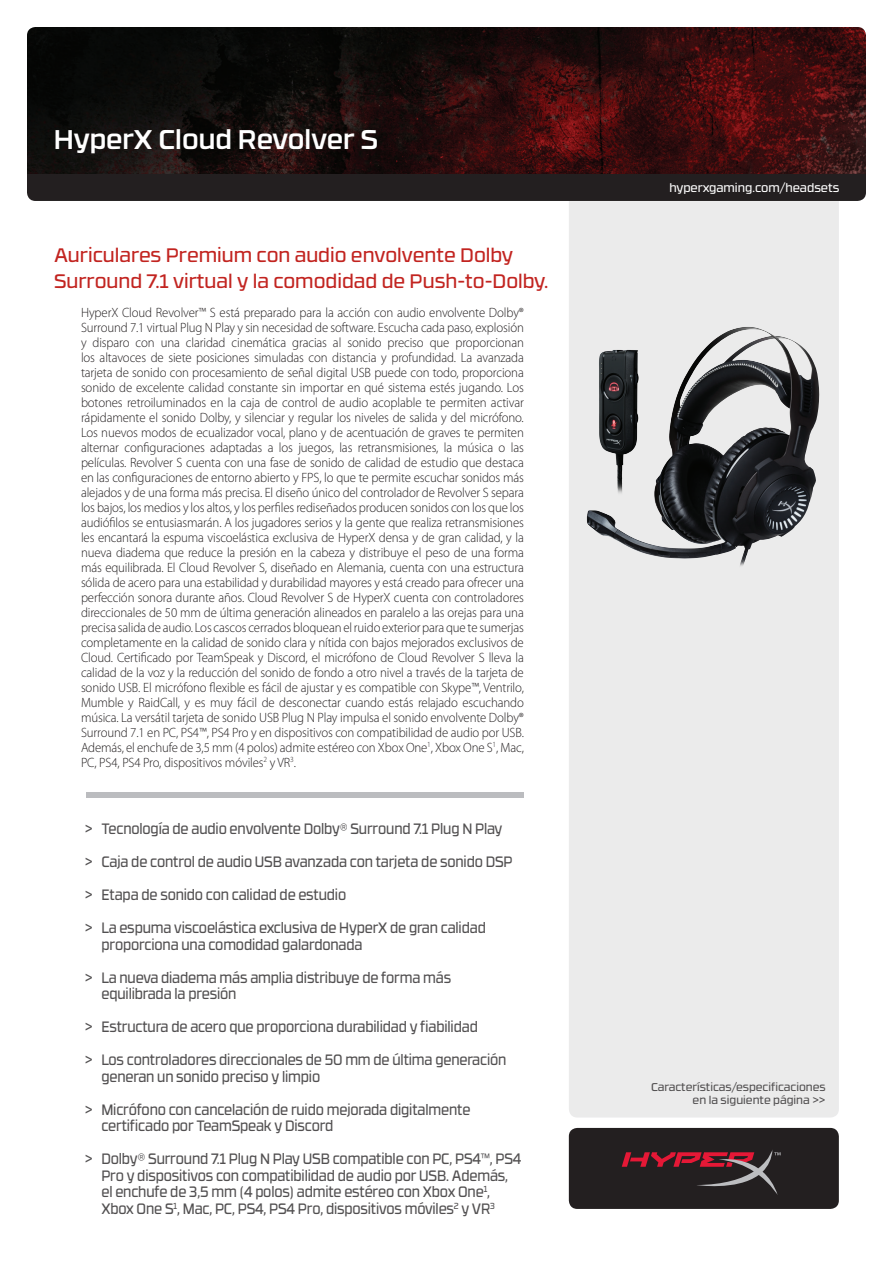
<style>
.page{position:relative;width:893px;height:1263px;background:#fff}
.page>*{position:absolute;margin:0;border:0;box-sizing:border-box;transform-origin:0 0}
.Product_Name_Header{font:500 27px "RB No 3.1";color:#fff}
.Copy_Headline_RBNo31{font:19.5px/25.5px "RB No 3.1";color:#c22420}
.Bullet_Points_Block{font:15px/16.5px "RB No 3.1";letter-spacing:-.01em;color:#525051;scale:.9 1}
.Body_Copy_Block{font:300 13.5px/15px "Myriad Pro";letter-spacing:-.01em;color:#231f20;text-align:justify;scale:.95 1}
.URL_Block{font:12px "RB No 3.1";color:#fff}
.More_Text{font:11.25px/13.5px "RB No 3.1";color:#525051;text-align:right}
</style>
<div class="page">
<div style="left:569px;top:201px;width:270px;height:916px;background:#ebebeb"></div>
<div style="left:569px;top:1128px;width:270px;height:81px;background:#231f20;border-radius:8px"></div>
<img style="left:27px;top:27px;width:839px;height:147px">
<div style="left:27px;top:174px;width:839px;height:27px;background:#231f20"></div>
<svg style="left:622px;top:1150px;width:159px;height:45px"></svg>
<div style="left:86px;top:792px;width:438px;height:6px;background:#bbbcbf"></div>
<img style="left:586px;top:331px;width:162px;height:241px">
<img style="left:595px;top:345px;width:48px;height:154px">
<p class="Product_Name_Header" style="left:54px;top:118px;width:326px">HyperX Cloud Revolver S</p>
<p class="Copy_Headline_RBNo31" style="left:54px;top:241px;width:496px">Auriculares Premium con audio envolvente Dolby<br>Surround 7.1 virtual y la comodidad de Push-to-Dolby.</p>
<p class="Body_Copy_Block" style="left:81px;top:304px;width:468px">HyperX Cloud Revolver™ S está preparado para la acción con audio envolvente Dolby® Surround 7.1 virtual Plug N Play y sin necesidad de software. Escucha cada paso, explosión y disparo con una claridad cinemática gracias al sonido preciso que proporcionan los altavoces de siete posiciones simuladas con distancia y profundidad. La avanzada tarjeta de sonido con procesamiento de señal digital USB puede con todo, proporciona sonido de excelente calidad constante sin importar en qué sistema estés jugando. Los botones retroiluminados en la caja de control de audio acoplable te permiten activar rápidamente el sonido Dolby, y silenciar y regular los niveles de salida y del micrófono.<br>Los nuevos modos de ecualizador vocal, plano y de acentuación de graves te permiten alternar configuraciones adaptadas a los juegos, las retransmisiones, la música o las películas. Revolver S cuenta con una fase de sonido de calidad de estudio que destaca en las configuraciones de entorno abierto y FPS, lo que te permite escuchar sonidos más alejados y de una forma más precisa. El diseño único del controlador de Revolver S separa los bajos, los medios y los altos, y los perfiles rediseñados producen sonidos con los que los audiófilos se entusiasmarán. A los jugadores serios y la gente que realiza retransmisiones les encantará la espuma viscoelástica exclusiva de HyperX densa y de gran calidad, y la nueva diadema que reduce la presión en la cabeza y distribuye el peso de una forma más equilibrada. El Cloud Revolver S, diseñado en Alemania, cuenta con una estructura sólida de acero para una estabilidad y durabilidad mayores y está creado para ofrecer una perfección sonora durante años. Cloud Revolver S de HyperX cuenta con controladores direccionales de 50 mm de última generación alineados en paralelo a las orejas para una precisa salida de audio. Los cascos cerrados bloquean el ruido exterior para que te sumerjas completamente en la calidad de sonido clara y nítida con bajos mejorados exclusivos de Cloud. Certificado por TeamSpeak y Discord, el micrófono de Cloud Revolver S lleva la calidad de la voz y la reducción del sonido de fondo a otro nivel a través de la tarjeta de sonido USB. El micrófono flexible es fácil de ajustar y es compatible con Skype™, Ventrilo, Mumble y RaidCall, y es muy fácil de desconectar cuando estás relajado escuchando música. La versátil tarjeta de sonido USB Plug N Play impulsa el sonido envolvente Dolby® Surround 7.1 en PC, PS4™, PS4 Pro y en dispositivos con compatibilidad de audio por USB.<br>Además, el enchufe de 3,5 mm (4 polos) admite estéreo con Xbox One<sup>1</sup>, Xbox One S<sup>1</sup>, Mac, PC, PS4, PS4 Pro, dispositivos móviles<sup>2</sup> y VR<sup>3</sup>.</p>
<p class="Bullet_Points_Block" style="left:85px;top:819px;width:465px">&gt; Tecnología de audio envolvente Dolby® Surround 7.1 Plug N Play</p>
<p class="Bullet_Points_Block" style="left:85px;top:852px;width:477px">&gt; Caja de control de audio USB avanzada con tarjeta de sonido DSP</p>
<p class="Bullet_Points_Block" style="left:85px;top:885px;width:292px">&gt; Etapa de sonido con calidad de estudio</p>
<p class="Bullet_Points_Block" style="left:101px;top:918px;width:429px;text-indent:-16px">&gt; La espuma viscoelástica exclusiva de HyperX de gran calidad proporciona una comodidad galardonada</p>
<p class="Bullet_Points_Block" style="left:101px;top:968px;width:390px;text-indent:-16px">&gt; La nueva diadema más amplia distribuye de forma más equilibrada la presión</p>
<p class="Bullet_Points_Block" style="left:85px;top:1017px;width:438px">&gt; Estructura de acero que proporciona durabilidad y fiabilidad</p>
<p class="Bullet_Points_Block" style="left:101px;top:1050px;width:451px;text-indent:-16px">&gt; Los controladores direccionales de 50 mm de última generación generan un sonido preciso y limpio</p>
<p class="Bullet_Points_Block" style="left:101px;top:1100px;width:412px;text-indent:-16px">&gt; Micrófono con cancelación de ruido mejorada digitalmente certificado por TeamSpeak y Discord</p>
<p class="Bullet_Points_Block" style="left:101px;top:1149px;width:468px;text-indent:-16px">&gt; Dolby® Surround 7.1 Plug N Play USB compatible con PC, PS4™, PS4<br>Pro y dispositivos con compatibilidad de audio por USB. Además, el enchufe de 3,5 mm (4 polos) admite estéreo con Xbox One<sup>1</sup>, Xbox One S<sup>1</sup>, Mac, PC, PS4, PS4 Pro, dispositivos móviles<sup>2</sup> y VR<sup>3</sup></p>
<p class="URL_Block" style="left:669px;top:178px;width:172px">hyperxgaming.com/headsets</p>
<p class="More_Text" style="left:651px;top:1079px;width:176px">Características/especificaciones en la siguiente página &gt;&gt;</p>
</div>
